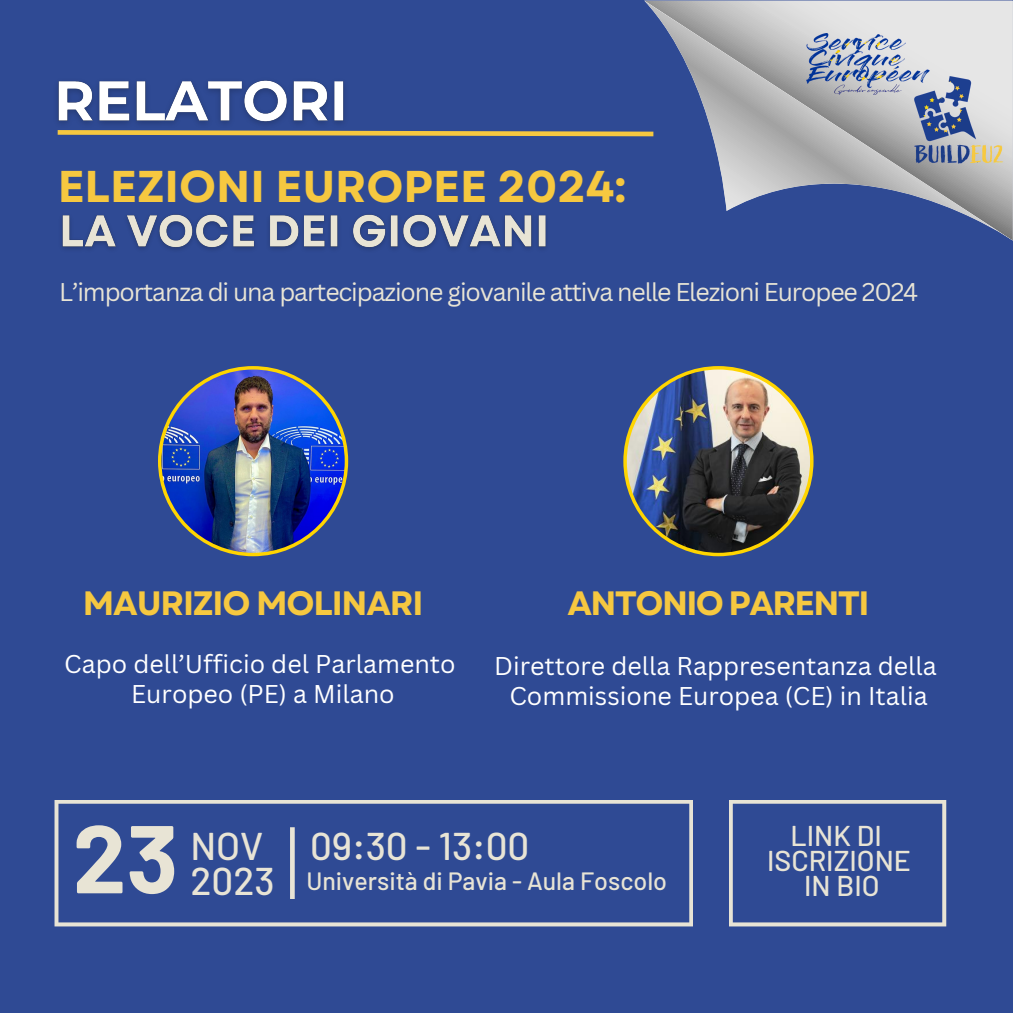
<style>
.page{position:relative;width:1013px;height:1013px;background:#fff}
.page>*{position:absolute;margin:0;border:0;box-sizing:border-box;transform-origin:0 0}
.t1{font:700 96px "Barlow";color:#e8e4d5}
.t2{font:700 44.5px "Garet";color:#f6c840}
.t3{font:500 38.62px "Barlow";color:#e8e4d5}
.t4{font:700 33.75px "Garet";letter-spacing:-.035em;color:#f6c840}
.t5{font:500 28.62px "Barlow";color:#e8e4d5}
.t6{font:25px "Canva Sans";color:#fff}
.t7{font:500 25px "Barlow";color:#e8e4d5}
.t8{font:24.88px "Canva Sans";letter-spacing:-.045em;color:#e8e4d5}
</style>
<div class="page">
<div style="left:0;top:0;width:1012px;height:1012px;background:#2f4a94"></div>
<svg style="left:644px;top:1px;width:368px;height:239px"></svg>
<img style="left:623px;top:366px;width:190px;height:190px">
<img style="left:158px;top:366px;width:190px;height:190px">
<svg style="left:57px;top:128px;width:601px;height:11px"></svg>
<svg style="left:54px;top:800px;width:639px;height:126px"></svg>
<svg style="left:729px;top:800px;width:217px;height:126px"></svg>
<div style="left:290px;top:827px;width:5px;height:72px;background:#e8e4d5"></div>
<img style="left:900px;top:64px;width:112px;height:113px">
<img style="left:789px;top:34px;width:157px;height:61px">
<img style="left:57px;top:80px;width:297px;height:54px">
<img style="left:62px;top:214px;width:485px;height:36px">
<p class="t2" style="left:58px;top:155px;width:570px">ELEZIONI EUROPEE 2024:</p>
<p class="t8" style="left:59px;top:275px;width:860px">L’importanza di una partecipazione giovanile attiva nelle Elezioni Europee 2024</p>
<p class="t4" style="left:83px;top:579px;width:342px">MAURIZIO MOLINARI</p>
<p class="t6" style="left:64px;top:646px;width:393px">Capo dell’Ufficio del Parlamento</p>
<p class="t6" style="left:131px;top:676px;width:265px">Europeo (PE) a Milano</p>
<p class="t4" style="left:567px;top:579px;width:304px">ANTONIO PARENTI</p>
<p class="t6" style="left:494px;top:647px;width:444px">Direttore della Rappresentanza della</p>
<p class="t6" style="left:509px;top:677px;width:419px">Commissione Europea (CE) in Italia</p>
<p class="t1" style="left:73px;top:797px;width:107px">23</p>
<p class="t3" style="left:190px;top:820px;width:75px">NOV</p>
<p class="t3" style="left:190px;top:856px;width:86px">2023</p>
<p class="t3" style="left:310px;top:820px;width:221px">09:30 - 13:00</p>
<p class="t7" style="left:306px;top:864px;width:362px">Università di Pavia - Aula Foscolo</p>
<p class="t5" style="left:790px;top:817px;width:93px">LINK DI</p>
<p class="t5" style="left:767px;top:842px;width:145px">ISCRIZIONE</p>
<p class="t5" style="left:804px;top:867px;width:77px">IN BIO</p>
</div>
